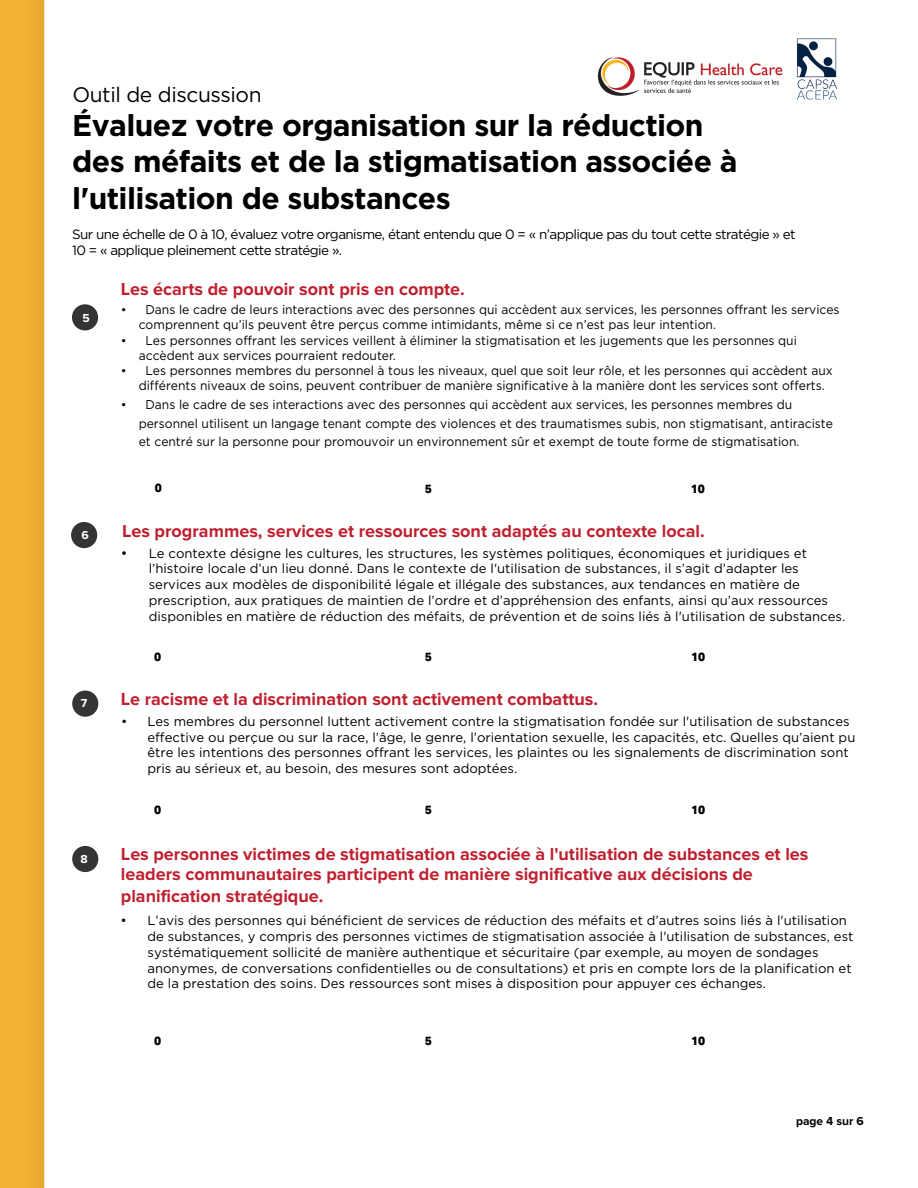
<style>
.page{position:relative;width:918px;height:1188px;background:#fff}
.page>*{position:absolute;margin:0;border:0;box-sizing:border-box;transform-origin:0 0}
.t1{font:700 30px/36.5px "Gotham";letter-spacing:-.02em;color:#000}
.t2{font:21px "Gotham";letter-spacing:-.02em;color:#000}
.t3{font:700 18px/20.9px "Proxima Nova";color:#bf1f2e}
.t4{font:13.5px/16.2px "Gotham";letter-spacing:-.045em;color:#000}
.t5{font:13.2px/15.8px "Gotham";color:#000}
.t6{font:12.75px/15.1px "Gotham";color:#000;scale:.95 1}
.t7{font:800 12px "Aktiv Grotesk";color:#000}
.t8{font:700 12px "Proxima Nova";color:#000}
.t9{font:700 12px "Proxima Nova";color:#fff}
.s1{font-size:12.3px}
.s2{font-size:13.95px}
.s3{font-size:13.35px}
</style>
<div class="page">
<div style="left:0;top:0;width:44px;height:1188px;background:#f5b333"></div>
<img style="left:597px;top:57px;width:186px;height:39px">
<img style="left:796px;top:38px;width:41px;height:62px">
<div style="left:72px;top:304px;width:26px;height:26px;background:#343433;border-radius:50%"></div>
<div style="left:72px;top:846px;width:26px;height:26px;background:#343433;border-radius:50%"></div>
<div style="left:71px;top:522px;width:26px;height:26px;background:#343433;border-radius:50%"></div>
<div style="left:72px;top:691px;width:26px;height:26px;background:#343433;border-radius:50%"></div>
<h2 class="t2" style="left:72px;top:81px;width:191px">Outil de discussion</h2>
<h1 class="t1" style="left:72px;top:107px;width:667px">Évaluez votre organisation sur la réduction des méfaits et de la stigmatisation associée à l'utilisation de substances</h1>
<p class="t4" style="left:72px;top:226px;width:725px">Sur une échelle de 0 à 10, évaluez votre organisme, étant entendu que 0 = « n’applique pas du tout cette stratégie » et<br>10 = « applique pleinement cette stratégie ».</p>
<p class="t9" style="left:82px;top:312px;width:9px">5</p>
<h3 class="t3" style="left:121px;top:279px;width:346px">Les écarts de pouvoir sont pris en compte.</h3>
<p class="t6" style="left:139px;top:302px;width:739px;text-indent:-18px"><span class="s1">•</span> Dans le cadre de leurs interactions avec des personnes qui accèdent aux services, les personnes offrant les services comprennent qu’ils peuvent être perçus comme intimidants, même si ce n’est pas leur intention.</p>
<p class="t6" style="left:139px;top:332px;width:694px;text-indent:-18px"><span class="s1">•</span> Les personnes offrant les services veillent à éliminer la stigmatisation et les jugements que les personnes qui accèdent aux services pourraient redouter.</p>
<p class="t6" style="left:139px;top:363px;width:732px;text-indent:-18px"><span class="s1">•</span> Les personnes membres du personnel à tous les niveaux, quel que soit leur rôle, et les personnes qui accèdent aux différents niveaux de soins, peuvent contribuer de manière significative à la manière dont les services sont offerts.</p>
<p class="t6" style="left:139px;top:395px;width:732px;line-height:18.8px;text-indent:-18px"><span class="s1">•</span> Dans le cadre de ses interactions avec des personnes qui accèdent aux services, les personnes membres du personnel utilisent un langage tenant compte des violences et des traumatismes subis, non stigmatisant, antiraciste et centré sur la personne pour promouvoir un environnement sûr et exempt de toute forme de stigmatisation.</p>
<p class="t7" style="left:155px;top:480px;width:9px">0</p>
<p class="t7" style="left:425px;top:481px;width:9px">5</p>
<p class="t7" style="left:691px;top:481px;width:16px">10</p>
<p class="t9" style="left:81px;top:528px;width:9px">6</p>
<h3 class="t3" style="left:122px;top:521px;width:584px">Les programmes, services et ressources sont adaptés au contexte local.</h3>
<p class="t5" style="left:149px;top:545px;width:698px;text-indent:-28px"><span class="s2">•</span> Le contexte désigne les cultures, les structures, les systèmes politiques, économiques et juridiques et l’histoire locale d’un lieu donné. Dans le contexte de l'utilisation de substances, il s’agit d’adapter les services aux modèles de disponibilité légale et illégale des substances, aux tendances en matière de prescription, aux pratiques de maintien de l’ordre et d’appréhension des enfants, ainsi qu’aux ressources disponibles en matière de réduction des méfaits, de prévention et de soins liés à l'utilisation de substances.</p>
<p class="t7" style="left:154px;top:649px;width:9px">0</p>
<p class="t7" style="left:425px;top:649px;width:9px">5</p>
<p class="t7" style="left:691px;top:649px;width:16px">10</p>
<p class="t9" style="left:81px;top:696px;width:8px">7</p>
<h3 class="t3" style="left:121px;top:688px;width:479px">Le racisme et la discrimination sont activement combattus.</h3>
<p class="t5" style="left:147px;top:713px;width:710px;text-indent:-26px">• Les membres du personnel luttent activement contre la stigmatisation fondée sur l'utilisation de substances effective ou perçue ou sur la race, l’âge, le genre, l’orientation sexuelle, les capacités, etc. Quelles qu’aient pu être les intentions des personnes offrant les services, les plaintes ou les signalements de discrimination sont pris au sérieux et, au besoin, des mesures sont adoptées.</p>
<p class="t9" style="left:80px;top:852px;width:9px">8</p>
<p class="t7" style="left:154px;top:802px;width:9px">0</p>
<p class="t7" style="left:425px;top:802px;width:9px">5</p>
<p class="t7" style="left:691px;top:802px;width:16px">10</p>
<h3 class="t3" style="left:121px;top:844px;width:689px">Les personnes victimes de stigmatisation associée à l'utilisation de substances et les leaders communautaires participent de manière significative aux décisions de planification stratégique.</h3>
<p class="t5" style="left:147px;top:912px;width:708px;text-indent:-27px"><span class="s3">•</span> L’avis des personnes qui bénéficient de services de réduction des méfaits et d’autres soins liés à l'utilisation de substances, y compris des personnes victimes de stigmatisation associée à l'utilisation de substances, est systématiquement sollicité de manière authentique et sécuritaire (par exemple, au moyen de sondages anonymes, de conversations confidentielles ou de consultations) et pris en compte lors de la planification et de la prestation des soins. Des ressources sont mises à disposition pour appuyer ces échanges.</p>
<p class="t7" style="left:154px;top:1034px;width:9px">0</p>
<p class="t7" style="left:425px;top:1034px;width:9px">5</p>
<p class="t7" style="left:691px;top:1034px;width:16px">10</p>
<p class="t8" style="left:796px;top:1114px;width:69px">page 4 sur 6</p>
</div>
